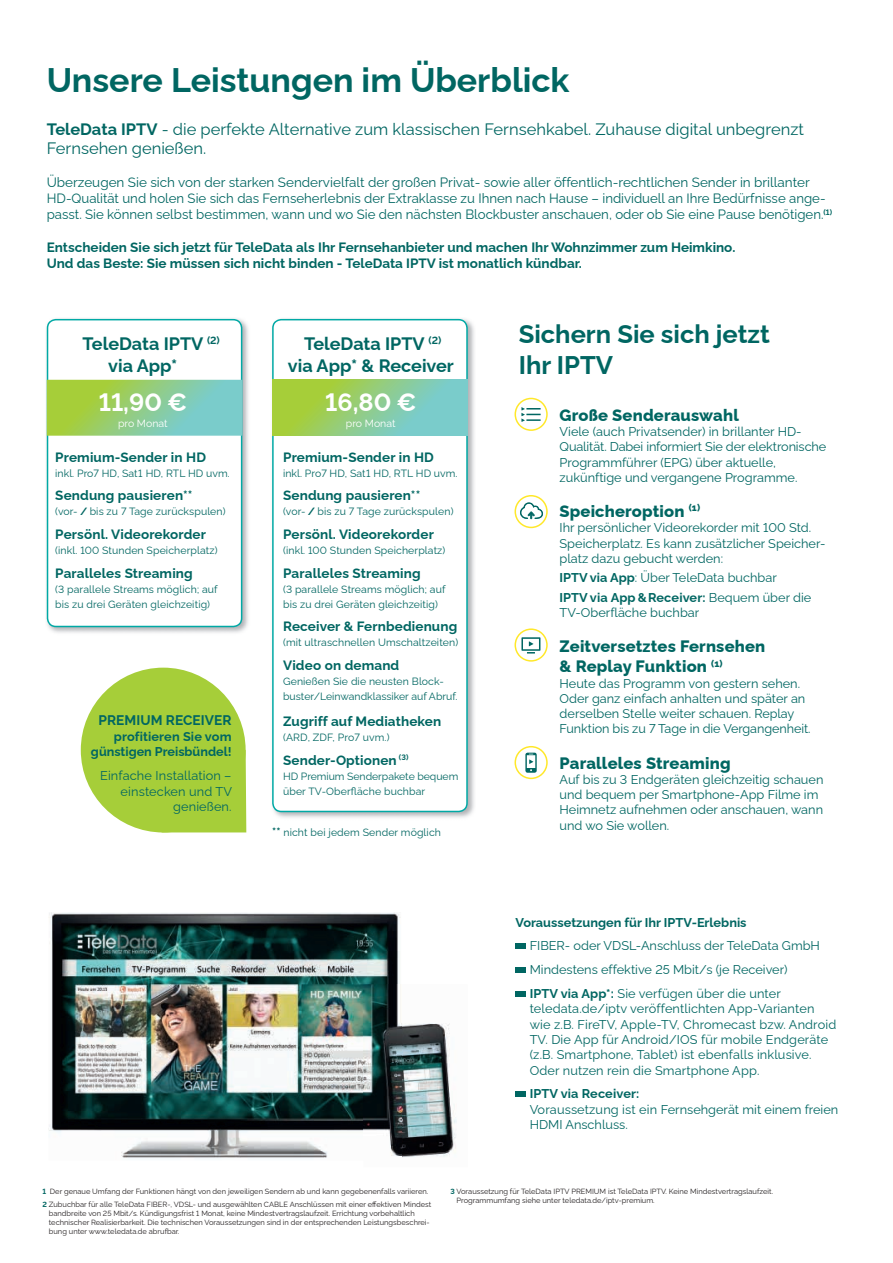
<style>
.page{position:relative;width:893px;height:1263px;background:#fff}
.page>*{position:absolute;margin:0;border:0;box-sizing:border-box;transform-origin:0 0}
.t1{font:700 34.05px "Raleway";color:#006662}
.t2{font:700 25.5px/30.8px "Raleway";color:#006662}
.t3{font:700 25.05px "Raleway";color:#fff}
.t4{font:700 18px/21.6px "Raleway";color:#006662}
.t5{font:16.5px/19.8px "Raleway";color:#006662}
.t6{font:800 16.5px/19.8px "Raleway";letter-spacing:.01em;color:#006662}
.t7{font:700 13.95px "Raleway";letter-spacing:.005em;color:#006662}
.t8{font:700 13.5px/16.2px "Raleway";letter-spacing:.005em;color:#006662}
.t9{font:13.5px/16.2px "Raleway";color:#006662}
.t10{font:12.75px/15.3px "Raleway";color:#006662}
.t11{font:700 12.75px/15.3px "Raleway";color:#006662;text-align:right}
.t12{font:10.5px/15px "Raleway";letter-spacing:.01em;color:#006662}
.t13{font:10.5px "Raleway";color:#fff}
.t14{font:7.5px/9px "Raleway";color:#231f20}
.s1{font-weight:700}
.s2{font-weight:700;font-size:12px}
.s3{font-weight:700;color:#006662}
</style>
<div class="page">
<img style="left:49px;top:912px;width:352px;height:246px">
<img style="left:401px;top:1023px;width:56px;height:135px">
<img style="left:364px;top:984px;width:37px;height:174px">
<svg style="left:514px;top:398px;width:34px;height:33px"></svg>
<svg style="left:514px;top:495px;width:34px;height:33px"></svg>
<svg style="left:514px;top:628px;width:34px;height:34px"></svg>
<svg style="left:514px;top:746px;width:34px;height:33px"></svg>
<img style="left:46px;top:318px;width:202px;height:315px">
<svg style="left:47px;top:319px;width:195px;height:308px"></svg>
<svg style="left:47px;top:380px;width:195px;height:56px;background:#90cd86"></svg>
<img style="left:274px;top:318px;width:200px;height:500px">
<svg style="left:272px;top:319px;width:196px;height:493px"></svg>
<svg style="left:272px;top:380px;width:196px;height:56px;background:#8fcc85"></svg>
<div style="left:516px;top:943px;width:10px;height:6px;background:#006662"></div>
<div style="left:516px;top:967px;width:10px;height:6px;background:#006662"></div>
<div style="left:516px;top:991px;width:10px;height:5px;background:#006662"></div>
<div style="left:516px;top:1091px;width:10px;height:6px;background:#006662"></div>
<div style="left:81px;top:668px;width:165px;height:164px;background:#a6ce39;border-radius:50%"></div>
<svg style="left:173px;top:750px;width:73px;height:82px"></svg>
<h1 class="t1" style="left:47px;top:52px;width:524px">Unsere Leistungen im Überblick</h1>
<p class="t5" style="left:47px;top:117px;width:759px"><span class="s1">TeleData IPTV</span> - die perfekte Alternative zum klassischen Fernsehkabel. Zuhause digital unbegrenzt<br>Fernsehen genießen.</p>
<p class="t9" style="left:47px;top:172px;width:787px">Überzeugen Sie sich von der starken Sendervielfalt der großen Privat- sowie aller öffentlich-rechtlichen Sender in brillanter<br>HD-Qualität und holen Sie sich das Fernseherlebnis der Extraklasse zu Ihnen nach Hause – individuell an Ihre Bedürfnisse an ge&shy;passt. Sie können selbst bestimmen, wann und wo Sie den nächsten Block buster anschauen, oder ob Sie eine Pause benötigen.<sup>(1)</sup></p>
<p class="t8" style="left:47px;top:237px;width:690px">Entscheiden Sie sich jetzt für TeleData als Ihr Fernsehanbieter und machen Ihr Wohnzimmer zum Heimkino.<br>Und das Beste: Sie müssen sich nicht binden - TeleData IPTV ist monatlich kündbar.</p>
<h3 class="t4" style="left:108px;top:331px;width:113px;text-indent:-26px">TeleData IPTV <sup>(2) </sup>via App*</h3>
<h3 class="t3" style="left:99px;top:382px;width:90px">11,90 €</h3>
<p class="t13" style="left:118px;top:415px;width:51px">pro Monat</p>
<p class="t8" style="left:55px;top:448px;width:152px">Premium-Sender in HD</p>
<p class="t12" style="left:55px;top:465px;width:176px">inkl. Pro7 HD, Sat1 HD, RTL HD uvm.</p>
<p class="t8" style="left:55px;top:486px;width:139px">Sendung pausieren**</p>
<p class="t12" style="left:55px;top:503px;width:172px">(vor- <span class="s1">/</span> bis zu 7 Tage zurückspulen)</p>
<p class="t8" style="left:55px;top:525px;width:152px">Persönl. Videorekorder</p>
<p class="t12" style="left:55px;top:542px;width:164px">(inkl. 100 Stunden Speicherplatz)</p>
<p class="t8" style="left:55px;top:563px;width:139px">Paralleles Streaming</p>
<p class="t12" style="left:55px;top:580px;width:164px">(3 parallele Streams möglich; auf bis zu drei Geräten gleichzeitig)</p>
<p class="t7" style="left:98px;top:709px;width:135px">PREMIUM RECEIVER</p>
<p class="t11" style="left:91px;top:727px;width:142px">profitieren Sie vom günstigen Preisbündel!</p>
<p class="t10" style="left:100px;top:767px;width:133px;text-align:right">Einfache Installation – einstecken und TV genießen.</p>
<h3 class="t4" style="left:288px;top:331px;width:167px;text-align:center">TeleData IPTV <sup>(2) </sup>via App* &amp; Receiver</h3>
<h3 class="t3" style="left:325px;top:382px;width:93px">16,80 €</h3>
<p class="t13" style="left:346px;top:415px;width:51px">pro Monat</p>
<p class="t8" style="left:283px;top:448px;width:152px">Premium-Sender in HD</p>
<p class="t12" style="left:283px;top:465px;width:176px">inkl. Pro7 HD, Sat1 HD, RTL HD uvm.</p>
<p class="t8" style="left:283px;top:486px;width:139px">Sendung pausieren**</p>
<p class="t12" style="left:283px;top:503px;width:172px">(vor- <span class="s1">/</span> bis zu 7 Tage zurückspulen)</p>
<p class="t8" style="left:283px;top:525px;width:152px">Persönl. Videorekorder</p>
<p class="t12" style="left:283px;top:542px;width:164px">(inkl. 100 Stunden Speicherplatz)</p>
<p class="t8" style="left:283px;top:563px;width:139px">Paralleles Streaming</p>
<p class="t12" style="left:283px;top:580px;width:164px">(3 parallele Streams möglich; auf bis zu drei Geräten gleichzeitig)</p>
<p class="t8" style="left:283px;top:617px;width:176px">Receiver &amp; Fernbedienung</p>
<p class="t12" style="left:283px;top:634px;width:177px">(mit ultraschnellen Umschaltzeiten)</p>
<p class="t8" style="left:283px;top:655px;width:118px">Video on demand</p>
<p class="t12" style="left:283px;top:672px;width:176px">Genießen Sie die neusten Block&shy;buster/Leinwand klassiker auf Abruf.</p>
<p class="t8" style="left:283px;top:712px;width:160px">Zugriff auf Mediatheken</p>
<p class="t12" style="left:283px;top:729px;width:108px">(ARD, ZDF, Pro7 uvm.)</p>
<p class="t8" style="left:283px;top:750px;width:127px">Sender-Optionen <sup>(3)</sup></p>
<p class="t12" style="left:283px;top:767px;width:177px">HD Premium Senderpakete bequem über TV-Oberfläche buchbar</p>
<p class="t12" style="left:272px;top:824px;width:170px"><span class="s2">**</span> nicht bei jedem Sender möglich</p>
<h2 class="t2" style="left:519px;top:316px;width:253px">Sichern Sie sich jetzt<br>Ihr IPTV</h2>
<p class="t6" style="left:560px;top:403px;width:181px">Große Senderauswahl</p>
<p class="t10" style="left:560px;top:422px;width:268px">Viele (auch Privatsender) in brillanter HD-Qualität. Dabei informiert Sie der elektronische Programm führer (EPG) über aktuelle, zukünftige und vergangene Programme.</p>
<p class="t6" style="left:560px;top:499px;width:142px">Speicheroption <sup>(1)</sup></p>
<p class="t10" style="left:560px;top:519px;width:267px">Ihr persönlicher Videorekorder mit 100 Std.<br>Speicherplatz. Es kann zusätzlicher Speicher&shy;platz dazu gebucht werden:</p>
<p class="t10" style="left:560px;top:567px;width:253px;line-height:19.5px"><span class="s1">IPTV via App</span>: Über TeleData buchbar<br><span class="s1">IPTV via App &amp; Receiver:</span> Bequem über die</p>
<p class="t10" style="left:560px;top:604px;width:141px">TV-Oberfläche buchbar</p>
<p class="t6" style="left:560px;top:635px;width:207px">Zeitversetztes Fernsehen &amp; Replay Funktion <sup>(1)</sup></p>
<p class="t10" style="left:560px;top:674px;width:253px">Heute das Programm von gestern sehen.<br>Oder ganz einfach anhalten und später an derselben Stelle weiter schauen. Replay Funktion bis zu 7 Tage in die Vergangenheit.</p>
<p class="t6" style="left:560px;top:751px;width:172px">Paralleles Streaming</p>
<p class="t10" style="left:560px;top:770px;width:265px">Auf bis zu 3 Endgeräten gleichzeitig schauen und bequem per Smartphone-App Filme im Heimnetz aufnehmen oder anschauen, wann und wo Sie wollen.</p>
<p class="t11" style="left:516px;top:913px;width:232px">Voraussetzungen für Ihr IPTV-Erlebnis</p>
<p class="t10" style="left:530px;top:932px;width:292px;line-height:23.9px">FIBER- oder VDSL-Anschluss der TeleData GmbH<br>Mindestens effektive 25 Mbit/s (je Receiver)<br><span class="s1">IPTV via App*:</span> Sie verfügen über die unter</p>
<p class="t10" style="left:530px;top:1000px;width:308px">teledata.de/iptv veröffentlichten App-Varianten wie z.B. FireTV, Apple-TV, Chromecast bzw. Android TV. Die App für Android/IOS für mobile Endgeräte (z.B. Smartphone, Tablet) ist ebenfalls inklusive.<br>Oder nutzen rein die Smartphone App.</p>
<p class="t11" style="left:530px;top:1085px;width:111px">IPTV via Receiver:</p>
<p class="t10" style="left:530px;top:1100px;width:310px">Voraussetzung ist ein Fernsehgerät mit einem freien<br>HDMI Anschluss.</p>
<p class="t14" style="left:43px;top:1183px;width:390px;line-height:13.2px"><span class="s3">1</span> Der genaue Umfang der Funktionen hängt von den jeweiligen Sendern ab und kann gegebenenfalls variieren.<br><span class="s3">2</span> Zubuchbar für alle TeleData FIBER-, VDSL- und ausgewählten CABLE Anschlüssen mit einer effektiven Mindest</p>
<p class="t14" style="left:49px;top:1208px;width:382px">bandbreite von 25 Mbit/s. Kündigungsfrist 1 Monat, keine Mindestvertragslaufzeit. Errichtung vorbehaltlich technischer Realisierbarkeit. Die technischen Voraussetzungen sind in der entsprechenden Leistungsbeschrei&shy;bung unter www.teledata.de abrufbar.</p>
<p class="t14" style="left:457px;top:1185px;width:318px;text-indent:-6px"><span class="s3">3</span> Voraussetzung für TeleData IPTV PREMIUM ist TeleData IPTV. Keine Mindestvertragslaufzeit.<br>Programmumfang siehe unter teledata.de/iptv-premium.</p>
</div>
